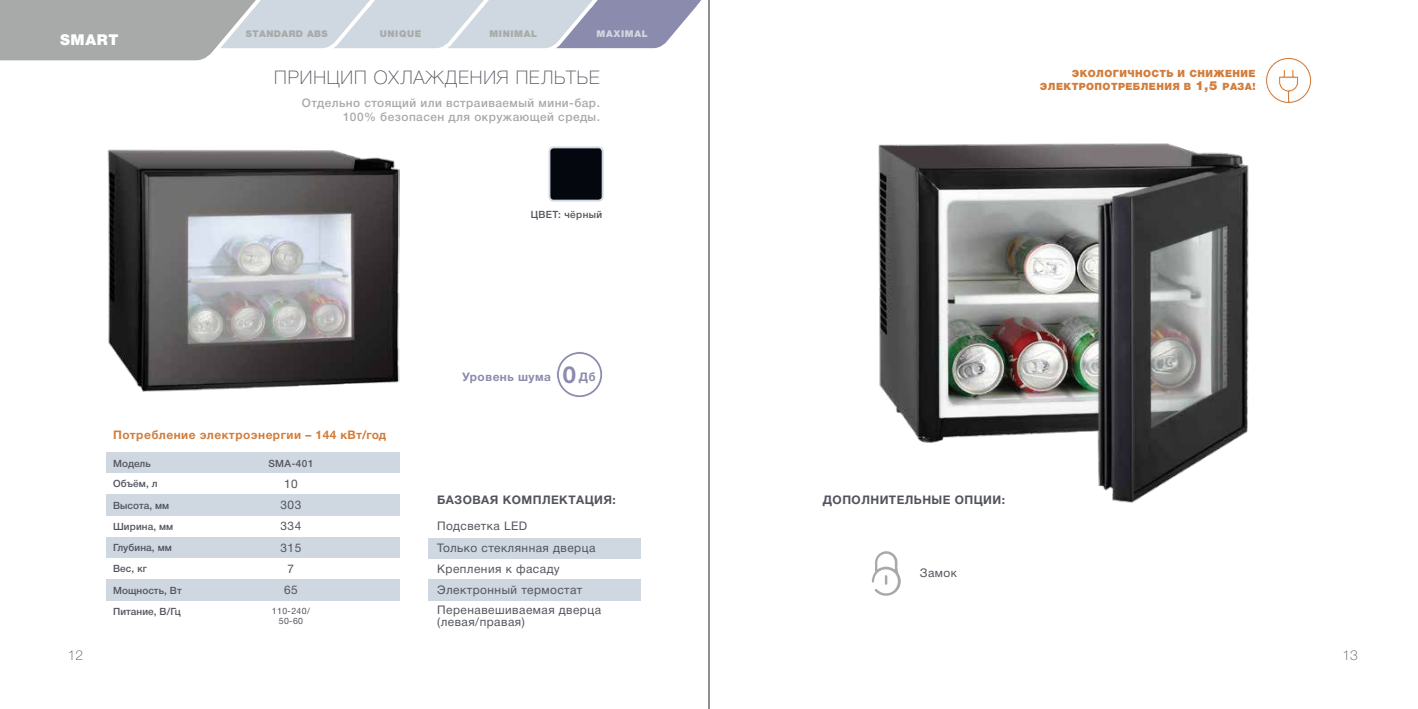
<style>
.page{position:relative;width:1418px;height:709px;background:#fff}
.page>*{position:absolute;margin:0;border:0;box-sizing:border-box;transform-origin:0 0}
.t1{font:100 18.75px "Helvetica Neue Cyr";letter-spacing:.05em;color:#52545d}
.t2{font:15px "Helvetica 9 Black";letter-spacing:.04em;color:#fff}
.t3{font:100 13.75px "Helvetica Neue Cyr";color:#52545d}
.t4{font:11.88px/21.2px "Helvetica Neue Cyr";letter-spacing:.04em;color:#52545d}
.t5{font:500 11.88px/14.1px "Helvetica Neue Cyr";letter-spacing:.04em;color:#a7aaa8;text-align:right}
.t6{font:700 11.88px "Helvetica Neue Cyr";letter-spacing:.04em;color:#52545d}
.t7{font:700 11.88px "Helvetica Neue Cyr";letter-spacing:.04em;color:#d27d3b}
.t8{font:700 11.88px "Helvetica Neue Cyr";letter-spacing:.04em;color:#8b8bae}
.t9{font:500 10px/21.1px "Helvetica Neue Cyr";letter-spacing:.01em;color:#52545d}
.t10{font:10px/12.5px "Helvetica 9 Black";letter-spacing:.04em;color:#d27d3b;text-align:right}
.t11{font:500 10px "Helvetica Neue Cyr";letter-spacing:.04em;color:#52545d}
.t12{font:9.38px "Helvetica 9 Black";letter-spacing:.07em;color:#a7aaa8}
.t13{font:9.38px "Helvetica 9 Black";letter-spacing:.04em;color:#a7aaa8}
.t14{font:9.38px "Helvetica 9 Black";letter-spacing:.07em;color:#cfd7e0}
.t15{font:8.75px/10.5px "Helvetica Neue Cyr";letter-spacing:.04em;color:#52545d;text-align:center}
.s1{font-size:23.75px}
.s2{font-size:12.5px}
</style>
<div class="page">
<svg style="left:0;top:0;width:710px;height:66px"></svg>
<div style="left:106px;top:452px;width:293px;height:21px;background:#cfd7e0"></div>
<div style="left:106px;top:494px;width:293px;height:22px;background:#cfd7e0"></div>
<div style="left:106px;top:537px;width:293px;height:21px;background:#cfd7e0"></div>
<div style="left:106px;top:579px;width:293px;height:22px;background:#cfd7e0"></div>
<hr style="left:708px;top:0;width:1px;height:709px;background:#231f20">
<div style="left:549px;top:147px;width:53px;height:54px;background:#05070e;border-radius:4px"></div>
<div style="left:548px;top:146px;width:55px;height:55px;border:2px solid #cfd7e0;border-radius:4px"></div>
<svg style="left:871px;top:551px;width:30px;height:45px"></svg>
<div style="left:427px;top:537px;width:213px;height:21px;background:#cfd7e0"></div>
<div style="left:427px;top:579px;width:213px;height:22px;background:#cfd7e0"></div>
<svg style="left:556px;top:351px;width:46px;height:46px"></svg>
<div style="left:556px;top:351px;width:47px;height:47px;border:1px solid #fff;border-radius:50%"></div>
<div style="left:559px;top:354px;width:41px;height:41px;background:#fff;border-radius:50%"></div>
<img style="left:107px;top:149px;width:292px;height:243px">
<svg style="left:1265px;top:57px;width:46px;height:47px"></svg>
<img style="left:878px;top:143px;width:371px;height:360px">
<p class="t2" style="left:60px;top:31px;width:60px">SMART</p>
<p class="t13" style="left:246px;top:29px;width:83px">STANDARD ABS</p>
<p class="t12" style="left:380px;top:29px;width:43px">UNIQUE</p>
<p class="t12" style="left:489px;top:29px;width:49px">MINIMAL</p>
<p class="t14" style="left:596px;top:29px;width:53px">MAXIMAL</p>
<h1 class="t1" style="left:274px;top:67px;width:327px">ПРИНЦИП ОХЛАЖДЕНИЯ ПЕЛЬТЬЕ</h1>
<p class="t5" style="left:302px;top:96px;width:300px">Отдельно стоящий или встраиваемый мини-бар.<br>100% безопасен для окружающей среды.</p>
<p class="t11" style="left:530px;top:209px;width:73px">ЦВЕТ: чёрный</p>
<p class="t8" style="left:462px;top:370px;width:135px">Уровень шума <span class="s1">0</span> Дб</p>
<p class="t7" style="left:113px;top:428px;width:275px">Потребление электроэнергии – 144 кВт/год</p>
<p class="t9" style="left:113px;top:453px;width:70px">Модель<br>Объём, л<br>Высота, мм<br>Ширина, мм<br>Глубина, мм<br>Вес, кг<br>Мощность, Вт</p>
<p class="t9" style="left:113px;top:601px;width:69px">Питание, В/Гц</p>
<p class="t9" style="left:268px;top:452px;width:47px">SMA-401</p>
<p class="t4" style="left:280px;top:473px;width:22px;text-align:center">10<br>303<br>334<br>315<br>7<br>65</p>
<p class="t15" style="left:272px;top:605px;width:39px">110-240/<br>50-60</p>
<p class="t6" style="left:437px;top:493px;width:180px">БАЗОВАЯ КОМПЛЕКТАЦИЯ:</p>
<p class="t4" style="left:437px;top:515px;width:92px">Подсветка LED</p>
<p class="t4" style="left:437px;top:558px;width:147px">Крепления к фасаду<br>Электронный термостат</p>
<p class="t4" style="left:437px;top:603px;width:165px;line-height:12.5px">Перенавешиваемая дверца (левая/правая)</p>
<p class="t4" style="left:437px;top:537px;width:160px">Только стеклянная дверца</p>
<p class="t10" style="left:1039px;top:67px;width:217px">ЭКОЛОГИЧНОСТЬ И СНИЖЕНИЕ<br>ЭЛЕКТРОПОТРЕБЛЕНИЯ В <span class="s2">1,5</span> РАЗА!</p>
<p class="t6" style="left:823px;top:493px;width:184px">ДОПОЛНИТЕЛЬНЫЕ ОПЦИИ:</p>
<p class="t4" style="left:919px;top:562px;width:39px">Замок</p>
<p class="t3" style="left:68px;top:647px;width:17px">12</p>
<p class="t3" style="left:1342px;top:647px;width:17px">13</p>
</div>
